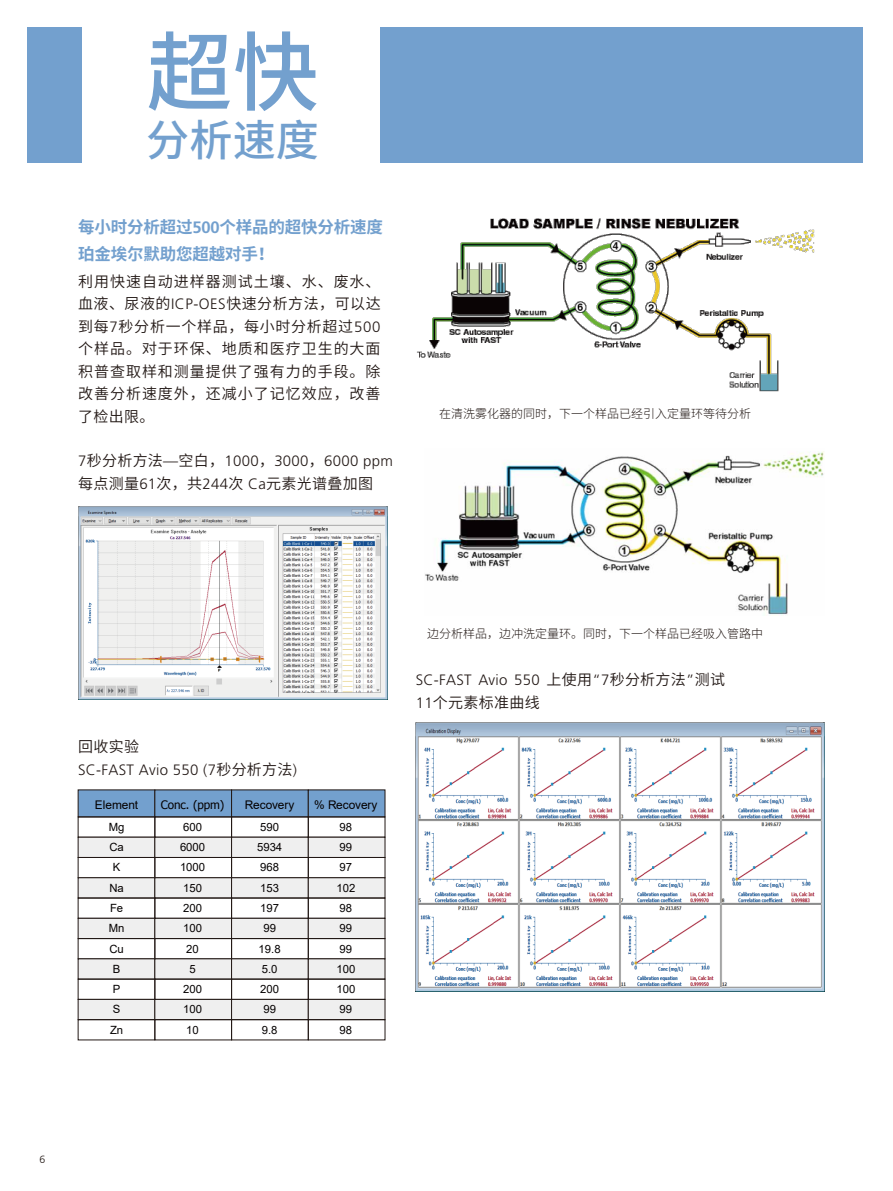
<style>
.page{position:relative;width:893px;height:1191px;background:#fff}
.page>*{position:absolute;margin:0;border:0;box-sizing:border-box;transform-origin:0 0}
.t1{font:500 86.4px "Source Han Sans CN";color:#73a0ce}
.t2{font:500 43.2px "Source Han Sans CN";color:#73a0ce}
.t3{font:700 16.5px/27.5px "Source Han Sans CN";letter-spacing:-.01em;color:#73a0ce}
.t4{font:15px/22.5px "Source Han Sans CN";letter-spacing:.065em;color:#221815;text-align:justify}
.t5{font:300 15px "Frutiger";letter-spacing:.02em;color:#221815}
.t6{font:15px "Source Han Sans CN";letter-spacing:.02em;color:#221815}
.t7{font:300 12px "Source Han Sans CN";color:#221815}
.t8{font:11.85px "Arial";letter-spacing:-.005em;color:#040000}
.t9{font:11.7px "Tahoma";letter-spacing:-.005em;color:#040000}
.t10{font:11.25px/20.2px "Arial";color:#040000;text-align:center}
.t11{font:300 10.5px "Frutiger LT Com";color:#221815}
.s1{font-family:"Frutiger"}
.s2{font-family:"Frutiger";font-weight:300}
.s3{font-family:"Source Han Sans CN";font-weight:400}
</style>
<div class="page">
<hr style="left:0;top:672px;width:1px;height:519px;background:#c3bdb7">
<div style="left:28px;top:28px;width:54px;height:135px;background:#73a0ce"></div>
<div style="left:381px;top:28px;width:482px;height:135px;background:#73a0ce"></div>
<img style="left:417px;top:218px;width:398px;height:174px">
<img style="left:425px;top:451px;width:399px;height:164px">
<div style="left:78px;top:789px;width:77px;height:28px;background:#73a0ce"></div>
<div style="left:154px;top:789px;width:78px;height:28px;background:#73a0ce"></div>
<div style="left:231px;top:789px;width:78px;height:28px;background:#73a0ce"></div>
<div style="left:308px;top:789px;width:77px;height:28px;background:#73a0ce"></div>
<div style="left:78px;top:816px;width:77px;height:21px;border:1px solid #221815"></div>
<div style="left:154px;top:816px;width:78px;height:21px;border:1px solid #221815"></div>
<div style="left:231px;top:816px;width:78px;height:21px;border:1px solid #221815"></div>
<div style="left:308px;top:816px;width:77px;height:21px;border:1px solid #221815"></div>
<div style="left:78px;top:837px;width:77px;height:21px;background:#efefef;border:1px solid #221815"></div>
<div style="left:154px;top:837px;width:78px;height:21px;background:#efefef;border:1px solid #221815"></div>
<div style="left:231px;top:837px;width:78px;height:21px;background:#efefef;border:1px solid #221815"></div>
<div style="left:308px;top:837px;width:77px;height:21px;background:#efefef;border:1px solid #221815"></div>
<div style="left:78px;top:857px;width:77px;height:21px;border:1px solid #221815"></div>
<div style="left:154px;top:857px;width:78px;height:21px;border:1px solid #221815"></div>
<div style="left:231px;top:857px;width:78px;height:21px;border:1px solid #221815"></div>
<div style="left:308px;top:857px;width:77px;height:21px;border:1px solid #221815"></div>
<div style="left:78px;top:877px;width:77px;height:21px;background:#efefef;border:1px solid #221815"></div>
<div style="left:154px;top:877px;width:78px;height:21px;background:#efefef;border:1px solid #221815"></div>
<div style="left:231px;top:877px;width:78px;height:21px;background:#efefef;border:1px solid #221815"></div>
<div style="left:308px;top:877px;width:77px;height:21px;background:#efefef;border:1px solid #221815"></div>
<div style="left:78px;top:897px;width:77px;height:21px;border:1px solid #221815"></div>
<div style="left:154px;top:897px;width:78px;height:21px;border:1px solid #221815"></div>
<div style="left:231px;top:897px;width:78px;height:21px;border:1px solid #221815"></div>
<div style="left:308px;top:897px;width:77px;height:21px;border:1px solid #221815"></div>
<div style="left:78px;top:918px;width:77px;height:21px;background:#efefef;border:1px solid #221815"></div>
<div style="left:154px;top:918px;width:78px;height:21px;background:#efefef;border:1px solid #221815"></div>
<div style="left:231px;top:918px;width:78px;height:21px;background:#efefef;border:1px solid #221815"></div>
<div style="left:308px;top:918px;width:77px;height:21px;background:#efefef;border:1px solid #221815"></div>
<div style="left:78px;top:938px;width:77px;height:21px;border:1px solid #221815"></div>
<div style="left:154px;top:938px;width:78px;height:21px;border:1px solid #221815"></div>
<div style="left:231px;top:938px;width:78px;height:21px;border:1px solid #221815"></div>
<div style="left:308px;top:938px;width:77px;height:21px;border:1px solid #221815"></div>
<div style="left:78px;top:958px;width:77px;height:21px;background:#efefef;border:1px solid #221815"></div>
<div style="left:154px;top:958px;width:78px;height:21px;background:#efefef;border:1px solid #221815"></div>
<div style="left:231px;top:958px;width:78px;height:21px;background:#efefef;border:1px solid #221815"></div>
<div style="left:308px;top:958px;width:77px;height:21px;background:#efefef;border:1px solid #221815"></div>
<div style="left:78px;top:978px;width:77px;height:21px;border:1px solid #221815"></div>
<div style="left:154px;top:978px;width:78px;height:21px;border:1px solid #221815"></div>
<div style="left:231px;top:978px;width:78px;height:21px;border:1px solid #221815"></div>
<div style="left:308px;top:978px;width:77px;height:21px;border:1px solid #221815"></div>
<div style="left:78px;top:999px;width:77px;height:21px;background:#efefef;border:1px solid #221815"></div>
<div style="left:154px;top:999px;width:78px;height:21px;background:#efefef;border:1px solid #221815"></div>
<div style="left:231px;top:999px;width:78px;height:21px;background:#efefef;border:1px solid #221815"></div>
<div style="left:308px;top:999px;width:77px;height:21px;background:#efefef;border:1px solid #221815"></div>
<div style="left:78px;top:1019px;width:77px;height:21px;border:1px solid #221815"></div>
<div style="left:154px;top:1019px;width:78px;height:21px;border:1px solid #221815"></div>
<div style="left:231px;top:1019px;width:78px;height:21px;border:1px solid #221815"></div>
<div style="left:308px;top:1019px;width:77px;height:21px;border:1px solid #221815"></div>
<img style="left:78px;top:507px;width:310px;height:192px">
<img style="left:416px;top:723px;width:409px;height:268px">
<h1 class="t1" style="left:146px;top:24px;width:174px">超快</h1>
<h2 class="t2" style="left:146px;top:116px;width:174px">分析速度</h2>
<p class="t3" style="left:78px;top:213px;width:306px">每小时分析超过<span class="s1">500</span>个样品的超快分析速度珀金埃尔默助您超越对手！</p>
<p class="t4" style="left:78px;top:270px;width:304px">利用快速自动进样器测试土壤、水、废水、血液、尿液的<span class="s2">ICP-OES</span>快速分析方法，可以达到每<span class="s2">7</span>秒分析一个样品，每小时分析超过<span class="s2">500</span>个样品。对于环保、地质和医疗卫生的大面积普查取样和测量提供了强有力的手段。除改善分析速度外，还减小了记忆效应，改善了检出限。</p>
<p class="t5" style="left:78px;top:452px;width:316px">7<span class="s3">秒分析方法</span>—<span class="s3">空白，</span>1000<span class="s3">，</span>3000<span class="s3">，</span>6000 ppm</p>
<p class="t6" style="left:78px;top:475px;width:296px">每点测量<span class="s2">61</span>次，共<span class="s2">244</span>次 <span class="s2">Ca</span>元素光谱叠加图</p>
<p class="t7" style="left:439px;top:406px;width:313px">在清洗雾化器的同时，下一个样品已经引入定量环等待分析</p>
<p class="t4" style="left:78px;top:735px;width:62px">回收实验</p>
<p class="t5" style="left:78px;top:761px;width:220px">SC-FAST Avio 550 (7<span class="s3">秒分析方法</span>)</p>
<p class="t8" style="left:95px;top:797px;width:45px">Element</p>
<p class="t9" style="left:161px;top:797px;width:65px">Conc. (ppm)</p>
<p class="t8" style="left:245px;top:797px;width:51px">Recovery</p>
<p class="t8" style="left:314px;top:797px;width:65px">% Recovery</p>
<p class="t10" style="left:336px;top:816px;width:20px;text-align:left">98<br>99<br>97<br>102<br>98<br>99<br>99<br>100<br>100<br>99<br>98</p>
<p class="t10" style="left:257px;top:816px;width:27px">590<br>5934<br>968<br>153<br>197<br>99<br>19.8<br>5.0<br>200<br>99<br>9.8</p>
<p class="t10" style="left:180px;top:816px;width:27px">600<br>6000<br>1000<br>150<br>200<br>100<br>20<br>5<br>200<br>100<br>10</p>
<p class="t10" style="left:109px;top:817px;width:17px">Mg<br>Ca<br>K<br>Na<br>Fe<br>Mn<br>Cu<br>B<br>P<br>S<br>Zn</p>
<p class="t7" style="left:427px;top:626px;width:337px">边分析样品，边冲洗定量环。同时，下一个样品已经吸入管路中</p>
<p class="t5" style="left:416px;top:671px;width:311px">SC-FAST Avio 550 <span class="s3">上使用</span>“7<span class="s3">秒分析方法</span>”<span class="s3">测试</span></p>
<p class="t6" style="left:416px;top:694px;width:126px"><span class="s2">11</span>个元素标准曲线</p>
<p class="t11" style="left:40px;top:1153px;width:7px">6</p>
</div>
